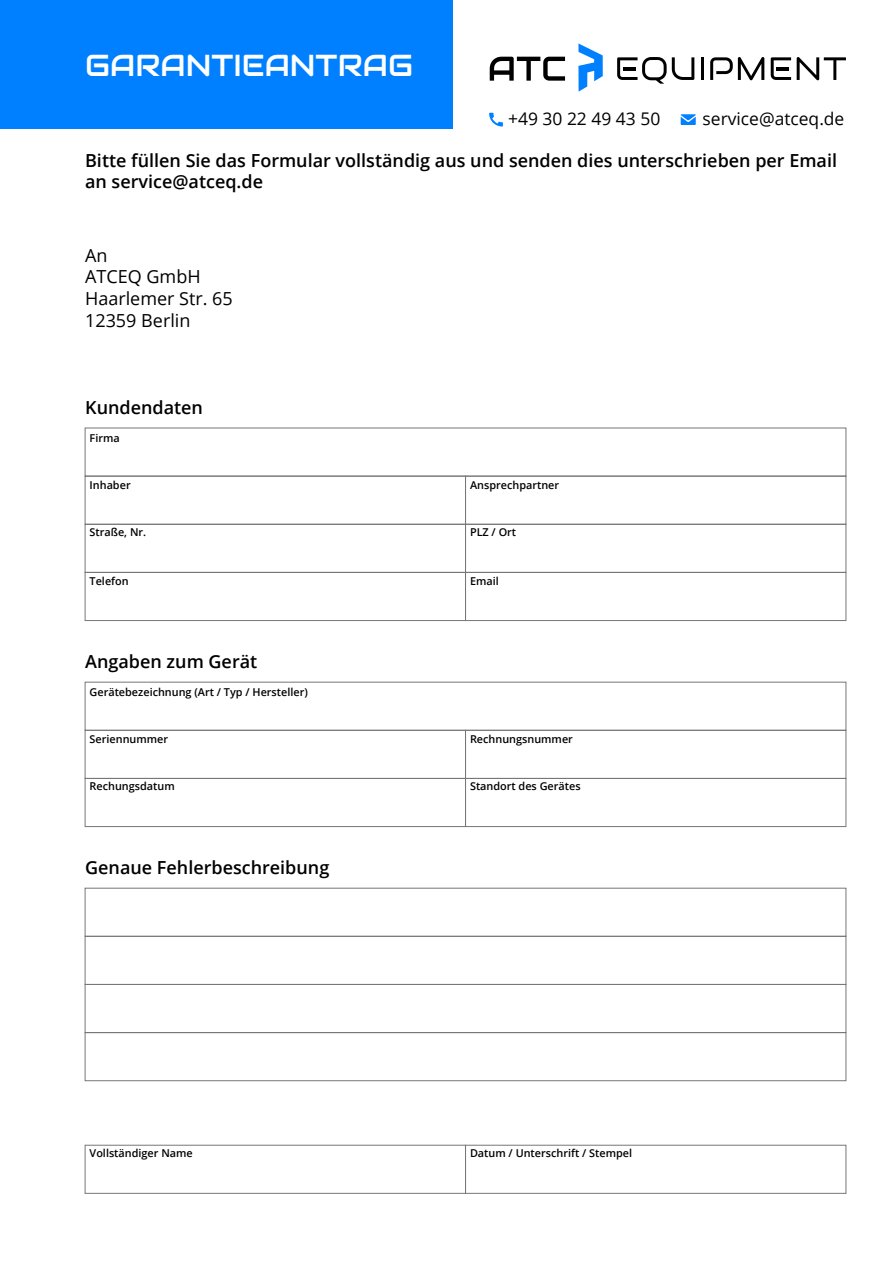
<style>
.page{position:relative;width:893px;height:1263px;background:#fff}
.page>*{position:absolute;margin:0;border:0;box-sizing:border-box;transform-origin:0 0}
.t1{font:30.3px "Audiowide";color:#fff}
.t2{font:600 18px/21.6px "Open Sans";color:#000}
.t3{font:18px/21.6px "Open Sans";color:#000}
.t4{font:17.4px "Open Sans";color:#000}
.t5{font:600 10.8px "Open Sans";color:#000}
</style>
<div class="page">
<div style="left:0;top:0;width:453px;height:128px;background:#0080ff"></div>
<svg style="left:490px;top:57px;width:75px;height:24px"></svg>
<svg style="left:578px;top:43px;width:25px;height:49px"></svg>
<svg style="left:617px;top:57px;width:77px;height:27px"></svg>
<hr style="left:701px;top:57px;width:3px;height:23px;background:#000">
<svg style="left:710px;top:57px;width:54px;height:23px"></svg>
<svg style="left:771px;top:57px;width:20px;height:23px"></svg>
<svg style="left:797px;top:57px;width:49px;height:23px"></svg>
<svg style="left:681px;top:114px;width:15px;height:11px"></svg>
<svg style="left:489px;top:113px;width:14px;height:14px"></svg>
<div style="left:85px;top:888px;width:761px;height:49px;border:1px solid #777"></div>
<div style="left:85px;top:936px;width:761px;height:49px;border:1px solid #777"></div>
<div style="left:85px;top:984px;width:761px;height:49px;border:1px solid #777"></div>
<div style="left:85px;top:1032px;width:761px;height:49px;border:1px solid #777"></div>
<div style="left:85px;top:428px;width:761px;height:48px;border:1px solid #777"></div>
<div style="left:85px;top:476px;width:381px;height:49px;border:1px solid #777"></div>
<div style="left:465px;top:476px;width:381px;height:49px;border:1px solid #777"></div>
<div style="left:85px;top:524px;width:381px;height:49px;border:1px solid #777"></div>
<div style="left:465px;top:524px;width:381px;height:49px;border:1px solid #777"></div>
<div style="left:85px;top:572px;width:381px;height:49px;border:1px solid #777"></div>
<div style="left:465px;top:572px;width:381px;height:49px;border:1px solid #777"></div>
<div style="left:85px;top:682px;width:761px;height:49px;border:1px solid #777"></div>
<div style="left:85px;top:730px;width:381px;height:49px;border:1px solid #777"></div>
<div style="left:465px;top:730px;width:381px;height:49px;border:1px solid #777"></div>
<div style="left:85px;top:778px;width:381px;height:49px;border:1px solid #777"></div>
<div style="left:465px;top:778px;width:381px;height:49px;border:1px solid #777"></div>
<div style="left:85px;top:1145px;width:381px;height:49px;border:1px solid #777"></div>
<div style="left:465px;top:1145px;width:381px;height:49px;border:1px solid #777"></div>
<h1 class="t1" style="left:85px;top:46px;width:329px">GARANTIEANTRAG</h1>
<h3 class="t4" style="left:508px;top:106px;width:154px">+49 30 22 49 43 50</h3>
<h3 class="t4" style="left:703px;top:106px;width:143px">service@atceq.de</h3>
<h2 class="t2" style="left:85px;top:149px;width:753px">Bitte füllen Sie das Formular vollständig aus und senden dies unterschrieben per Email an service@atceq.de</h2>
<h2 class="t3" style="left:85px;top:244px;width:149px">An<br>ATCEQ GmbH<br>Haarlemer Str. 65<br>12359 Berlin</h2>
<h2 class="t2" style="left:85px;top:396px;width:119px">Kundendaten</h2>
<p class="t5" style="left:90px;top:430px;width:32px">Firma</p>
<p class="t5" style="left:90px;top:477px;width:43px">Inhaber</p>
<p class="t5" style="left:470px;top:477px;width:91px">Ansprechpartner</p>
<p class="t5" style="left:90px;top:525px;width:58px">Straße, Nr.</p>
<p class="t5" style="left:470px;top:525px;width:48px">PLZ / Ort</p>
<p class="t5" style="left:90px;top:574px;width:41px">Telefon</p>
<p class="t5" style="left:470px;top:574px;width:30px">Email</p>
<h2 class="t2" style="left:85px;top:650px;width:174px">Angaben zum Gerät</h2>
<p class="t5" style="left:90px;top:684px;width:220px">Gerätebezeichnung (Art / Typ / Hersteller)</p>
<p class="t5" style="left:90px;top:731px;width:80px">Seriennummer</p>
<p class="t5" style="left:470px;top:731px;width:104px">Rechnungsnummer</p>
<p class="t5" style="left:90px;top:779px;width:87px">Rechungsdatum</p>
<p class="t5" style="left:470px;top:779px;width:112px">Standort des Gerätes</p>
<h2 class="t2" style="left:85px;top:856px;width:246px">Genaue Fehlerbeschreibung</h2>
<p class="t5" style="left:90px;top:1146px;width:105px">Vollständiger Name</p>
<p class="t5" style="left:470px;top:1146px;width:164px">Datum / Unterschrift / Stempel</p>
</div>
